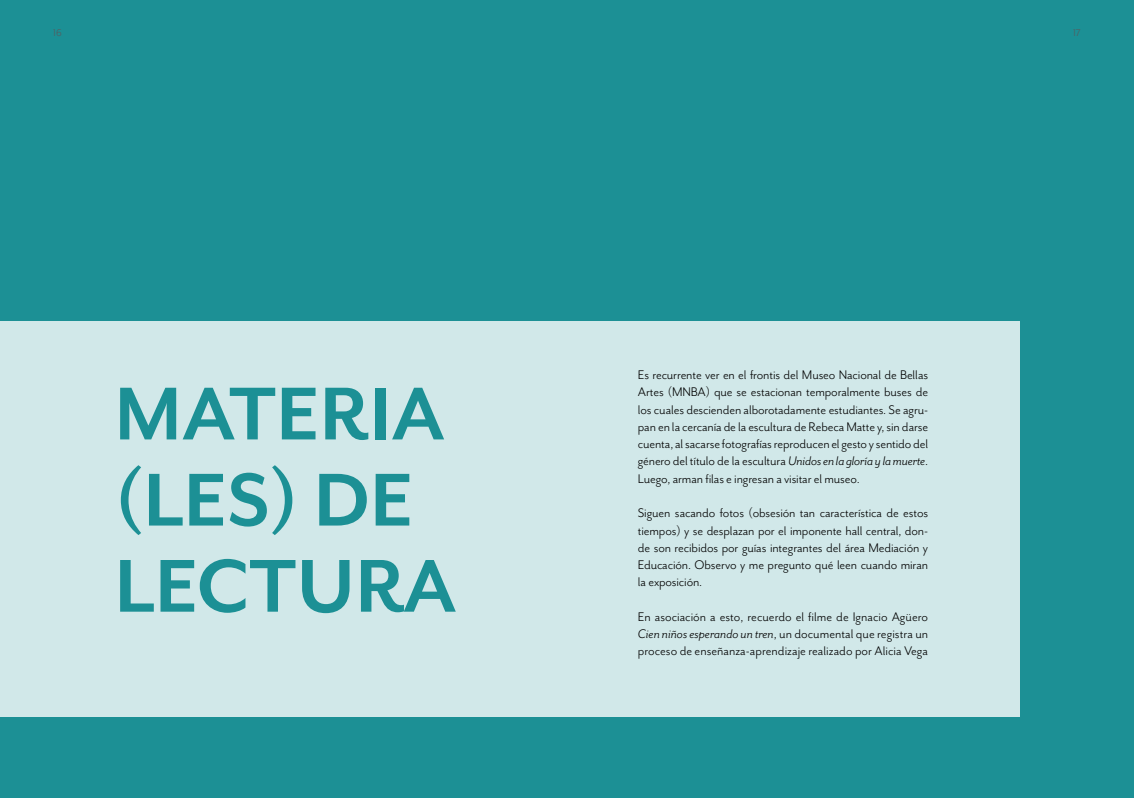
<style>
.page{position:relative;width:1134px;height:798px;background:#fff}
.page>*{position:absolute;margin:0;border:0;box-sizing:border-box;transform-origin:0 0}
.t1{font:700 86px/86px "Mr Eaves San OT";color:#1c9095}
.t2{font:14.38px/17.2px "Mr Eaves San OT";letter-spacing:-.01em;color:#000;text-align:justify}
.t3{font:11.25px "Mr Eaves Mod OT";color:#58595b}
.s1{font-style:italic}
</style>
<div class="page">
<div style="left:0;top:0;width:1134px;height:797px;background:#1c9095"></div>
<div style="left:0;top:321px;width:1019px;height:395px;background:#d1e8e9"></div>
<p class="t3" style="left:53px;top:27px;width:10px">16</p>
<p class="t3" style="left:1073px;top:27px;width:9px">17</p>
<h1 class="t1" style="left:114px;top:370px;width:344px">MATERIA (LES) DE<br>LECTURA</h1>
<p class="t2" style="left:638px;top:366px;width:292px">Es recurrente ver en el frontis del Museo Nacional de Bellas Artes (MNBA) que se estacionan temporalmente buses de los cuales descienden alborotadamente estudiantes. Se agru&shy;pan en la cercanía de la escultura de Rebeca Matte y, sin darse cuenta, al sacarse fotografías reproducen el gesto y sentido del género del título de la escultura <span class="s1">Unidos en la gloría y la muerte</span>.<br>Luego, arman filas e ingresan a visitar el museo.</p>
<p class="t2" style="left:638px;top:504px;width:292px">Siguen sacando fotos (obsesión tan característica de estos tiempos) y se desplazan por el imponente hall central, don&shy;de son recibidos por guías integrantes del área Mediación y Educación. Observo y me pregunto qué leen cuando miran la exposición.</p>
<p class="t2" style="left:638px;top:608px;width:292px">En asociación a esto, recuerdo el filme de Ignacio Agüero <span class="s1">Cien niños esperando un tren</span>, un documental que registra un proceso de enseñanza-aprendizaje realizado por Alicia Vega</p>
</div>
